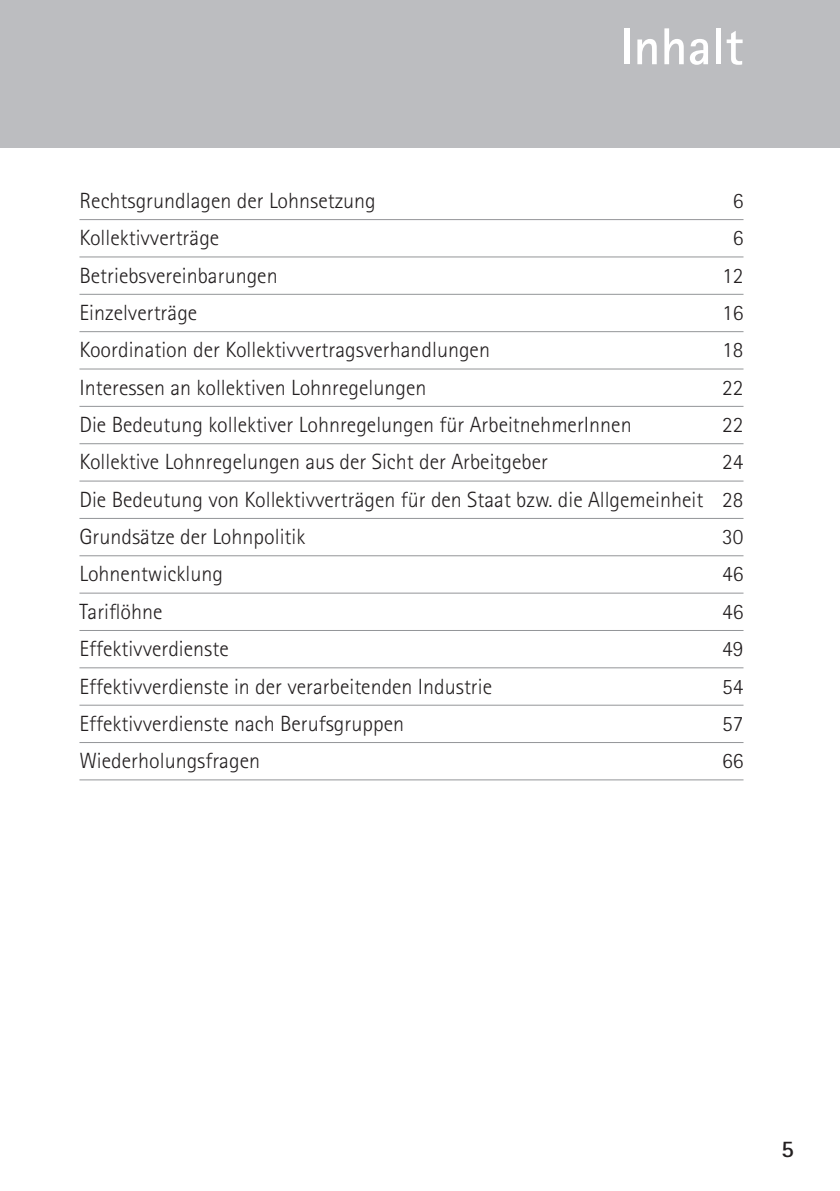
<style>
.page{position:relative;width:840px;height:1191px;background:#fff}
.page>*{position:absolute;margin:0;border:0;box-sizing:border-box;transform-origin:0 0}
.t1{font:700 52px "Rotis Sans Serif Std";color:#fff}
.t2{font:700 24px "Rotis Sans Serif Std";color:#231f20}
.t3{font:300 22px/37.4px "Rotis Sans Serif Std";color:#231f20;text-align:justify}
</style>
<div class="page">
<div style="left:0;top:0;width:839px;height:147px;background:#bcbdc0"></div>
<hr style="left:79px;top:219px;width:664px;height:1px;background:#939598">
<hr style="left:79px;top:257px;width:664px;height:1px;background:#939598">
<hr style="left:79px;top:294px;width:664px;height:1px;background:#939598">
<hr style="left:79px;top:331px;width:664px;height:1px;background:#939598">
<hr style="left:79px;top:369px;width:664px;height:1px;background:#939598">
<hr style="left:79px;top:406px;width:664px;height:1px;background:#939598">
<hr style="left:79px;top:443px;width:664px;height:1px;background:#939598">
<hr style="left:79px;top:481px;width:664px;height:1px;background:#939598">
<hr style="left:79px;top:518px;width:664px;height:1px;background:#939598">
<hr style="left:79px;top:555px;width:664px;height:1px;background:#939598">
<hr style="left:79px;top:593px;width:664px;height:1px;background:#939598">
<hr style="left:79px;top:630px;width:664px;height:1px;background:#939598">
<hr style="left:79px;top:667px;width:664px;height:1px;background:#939598">
<hr style="left:79px;top:705px;width:664px;height:1px;background:#939598">
<hr style="left:79px;top:742px;width:664px;height:1px;background:#939598">
<hr style="left:79px;top:779px;width:664px;height:1px;background:#939598">
<h1 class="t1" style="left:619px;top:14px;width:125px">Inhalt</h1>
<p class="t3" style="left:79px;top:182px;width:298px">Rechtsgrundlagen der Lohnsetzung</p>
<p class="t3" style="left:732px;top:182px;width:12px">6</p>
<p class="t3" style="left:79px;top:219px;width:141px">Kollektivverträge</p>
<p class="t3" style="left:732px;top:219px;width:12px">6</p>
<p class="t3" style="left:79px;top:257px;width:200px">Betriebsvereinbarungen</p>
<p class="t3" style="left:722px;top:257px;width:23px">12</p>
<p class="t3" style="left:79px;top:294px;width:119px">Einzelverträge</p>
<p class="t3" style="left:722px;top:294px;width:23px">16</p>
<p class="t3" style="left:79px;top:331px;width:412px">Koordination der Kollektivvertragsverhandlungen</p>
<p class="t3" style="left:722px;top:331px;width:23px">18</p>
<p class="t3" style="left:79px;top:369px;width:348px">Interessen an kollektiven Lohnregelungen</p>
<p class="t3" style="left:722px;top:369px;width:23px">22</p>
<p class="t3" style="left:79px;top:406px;width:553px">Die Bedeutung kollektiver Lohnregelungen für ArbeitnehmerInnen</p>
<p class="t3" style="left:722px;top:406px;width:23px">22</p>
<p class="t3" style="left:79px;top:443px;width:470px">Kollektive Lohnregelungen aus der Sicht der Arbeitgeber</p>
<p class="t3" style="left:79px;top:443px;width:665px;text-indent:642px">24<br>Die Bedeutung von Kollektivverträgen für den Staat bzw. die Allgemeinheit 28<br>Grundsätze der Lohnpolitik</p>
<p class="t3" style="left:722px;top:518px;width:23px">30</p>
<p class="t3" style="left:79px;top:555px;width:145px">Lohnentwicklung</p>
<p class="t3" style="left:722px;top:555px;width:23px">46</p>
<p class="t3" style="left:79px;top:593px;width:85px">Tariflöhne</p>
<p class="t3" style="left:722px;top:593px;width:23px">46</p>
<p class="t3" style="left:79px;top:630px;width:151px">Effektivverdienste</p>
<p class="t3" style="left:722px;top:630px;width:23px">49</p>
<p class="t3" style="left:79px;top:667px;width:414px">Effektivverdienste in der verarbeitenden Industrie</p>
<p class="t3" style="left:722px;top:667px;width:23px">54</p>
<p class="t3" style="left:79px;top:705px;width:326px">Effektivverdienste nach Berufsgruppen</p>
<p class="t3" style="left:722px;top:705px;width:23px">57</p>
<p class="t3" style="left:79px;top:742px;width:182px">Wiederholungsfragen</p>
<p class="t3" style="left:722px;top:742px;width:23px">66</p>
<p class="t2" style="left:780px;top:1133px;width:14px">5</p>
</div>
